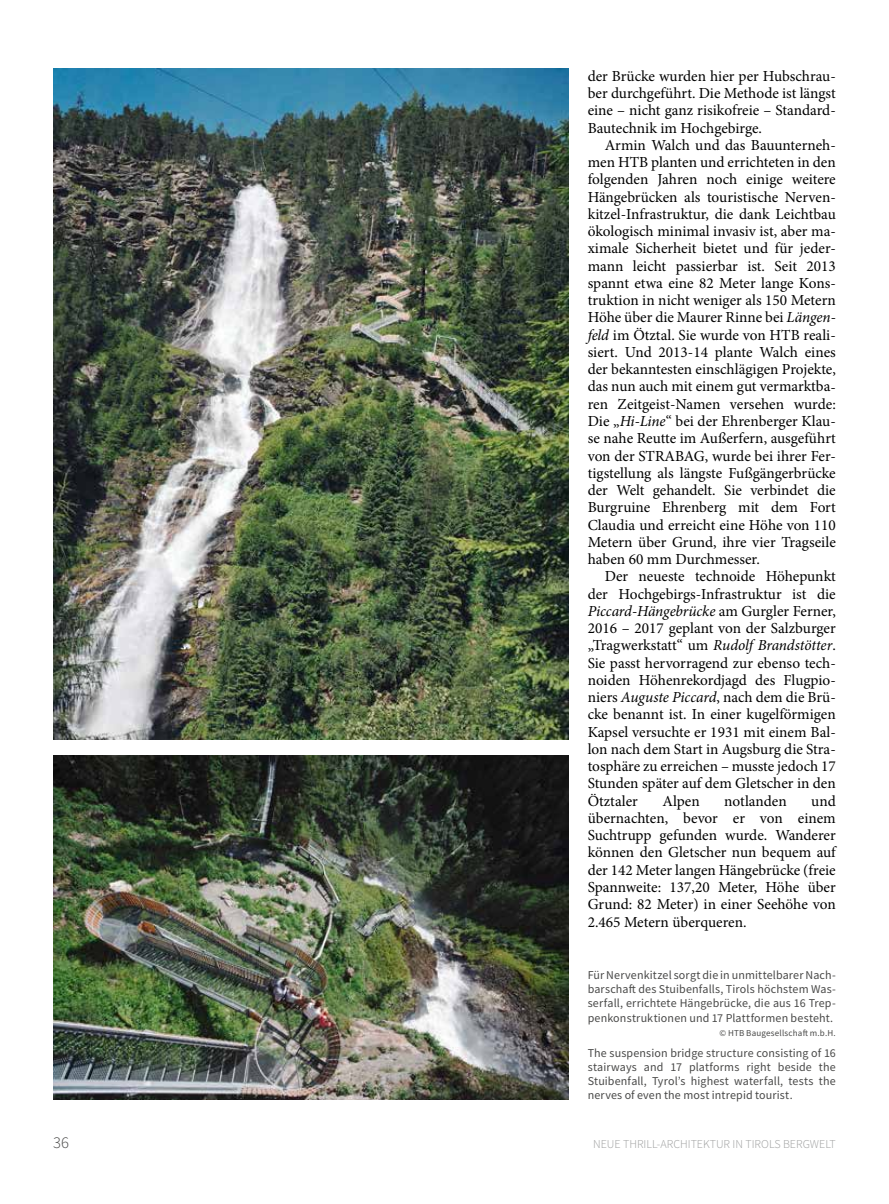
<style>
.page{position:relative;width:889px;height:1204px;background:#fff}
.page>*{position:absolute;margin:0;border:0;box-sizing:border-box;transform-origin:0 0}
.t1{font:300 16.5px "Source Sans Pro";color:#494948}
.t2{font:15.3px/17.2px "Minion Pro";color:#000;text-align:justify}
.t3{font:12px/14.2px "Source Sans Pro";letter-spacing:.015em;color:#494948;text-align:justify}
.t4{font:300 12px "Source Sans Pro";color:#9c9d9d}
.t5{font:9px "Source Sans Pro";letter-spacing:.02em;color:#494948}
.s1{font-style:italic}
</style>
<div class="page">
<img style="left:53px;top:755px;width:515px;height:344px">
<img style="left:53px;top:69px;width:515px;height:670px">
<p class="t2" style="left:587px;top:67px;width:250px">der Brücke wurden hier per Hubschrau&shy;ber durchgeführt. Die Methode ist längst eine – nicht ganz risikofreie – Standard-Bautechnik im Hochgebirge.</p>
<p class="t2" style="left:587px;top:136px;width:250px;text-indent:17px">Armin Walch und das Bauunterneh&shy;men HTB planten und errichteten in den folgenden Jahren noch einige weitere Hängebrücken als touristische Nerven&shy;kitzel-Infrastruktur, die dank Leichtbau ökologisch minimal invasiv ist, aber ma&shy;ximale Sicherheit bietet und für jeder&shy;mann leicht passierbar ist. Seit 2013 spannt etwa eine 82 Meter lange Kons&shy;truktion in nicht weniger als 150 Metern Höhe über die Maurer Rinne bei <span class="s1">Längen&shy;feld</span> im Ötztal. Sie wurde von HTB reali&shy;siert. Und 2013-14 plante Walch eines der bekanntesten einschlägigen Projekte, das nun auch mit einem gut vermarktba&shy;ren Zeitgeist-Namen versehen wurde:<br>Die „<span class="s1">Hi-Line</span>“ bei der Ehrenberger Klau&shy;se nahe Reutte im Außerfern, ausgeführt von der STRABAG, wurde bei ihrer Fer&shy;tigstellung als längste Fußgängerbrücke der Welt gehandelt. Sie verbindet die Burgruine Ehrenberg mit dem Fort Claudia und erreicht eine Höhe von 110<br>Metern über Grund, ihre vier Tragseile haben 60 mm Durchmesser.</p>
<p class="t2" style="left:587px;top:568px;width:250px;text-indent:17px">Der neueste technoide Höhepunkt der Hochgebirgs-Infrastruktur ist die <span class="s1">Piccard-Hängebrücke</span> am Gurgler Ferner, 2016 – 2017 geplant von der Salzburger „Tragwerkstatt“ um <span class="s1">Rudolf Brandstötter</span>.<br>Sie passt hervorragend zur ebenso tech&shy;noiden Höhenrekordjagd des Flugpio&shy;niers <span class="s1">Auguste Piccard</span>, nach dem die Brü&shy;cke benannt ist. In einer kugelförmigen Kapsel versuchte er 1931 mit einem Bal&shy;lon nach dem Start in Augsburg die Stra&shy;tosphäre zu erreichen – musste jedoch 17<br>Stunden später auf dem Gletscher in den Ötztaler</p>
<p class="t2" style="left:587px;top:792px;width:250px;text-indent:224px">und übernachten, bevor er von einem Suchtrupp gefunden wurde. Wanderer können den Gletscher nun bequem auf der 142 Meter langen Hängebrücke (freie Spannweite: 137,20 Meter, Höhe über Grund: 82 Meter) in einer Seehöhe von 2.465 Metern überqueren.</p>
<p class="t2" style="left:662px;top:792px;width:39px">Alpen</p>
<p class="t2" style="left:724px;top:792px;width:64px">notlanden</p>
<p class="t3" style="left:587px;top:967px;width:250px">Für Nervenkitzel sorgt die in unmittelbarer Nach&shy;barschaft des Stuibenfalls, Tirols höchstem Was&shy;serfall, errichtete Hängebrücke, die aus 16 Trep&shy;penkonstruktionen und 17 Plattformen besteht.</p>
<p class="t5" style="left:719px;top:1027px;width:118px">© HTB Baugesellschaft m.b.H.</p>
<p class="t3" style="left:587px;top:1045px;width:250px">The suspension bridge structure consisting of 16 stairways and 17 platforms right beside the Stuibenfall, Tyrol’s highest waterfall, tests the nerves of even the most intrepid tourist.</p>
<p class="t1" style="left:53px;top:1132px;width:17px">36</p>
<p class="t4" style="left:593px;top:1136px;width:244px">NEUE THRILL-ARCHITEKTUR IN TIROLS BERGWELT</p>
</div>
